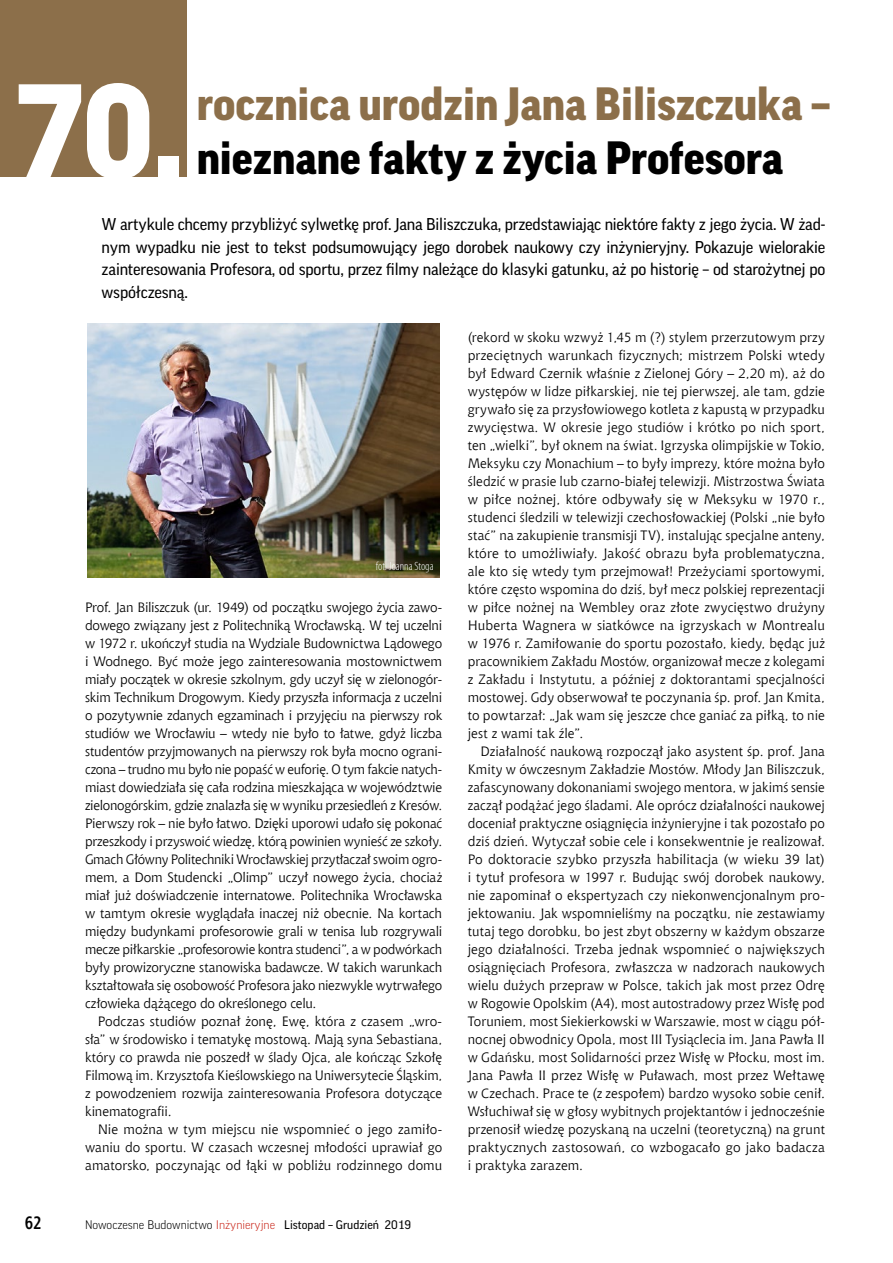
<style>
.page{position:relative;width:893px;height:1263px;background:#fff}
.page>*{position:absolute;margin:0;border:0;box-sizing:border-box;transform-origin:0 0}
.t1{font:900 129.6px "Good Pro";color:#fff}
.t2{font:900 45px "Good Pro";color:#8c6f4a}
.t3{font:900 45px "Good Pro";color:#000}
.t4{font:700 18px "Aerton Cnd EFN";color:#000}
.t5{font:16.5px/22.5px "Good Pro";letter-spacing:-.01em;color:#000;text-align:justify}
.t6{font:13.5px/18px "Chianti EU";letter-spacing:.005em;color:#000;text-align:justify}
.t7{font:300 12px "Good Pro";color:#000}
.t8{font:300 condensed 12px "Myriad Pro";color:#fff}
.s1{color:#ca291d}
.s2{font-weight:400}
</style>
<div class="page">
<div style="left:0;top:0;width:186px;height:177px;background:#8c6f4a"></div>
<img style="left:87px;top:323px;width:353px;height:254px">
<h1 class="t1" style="left:17px;top:59px;width:167px">70.</h1>
<h2 class="t2" style="left:197px;top:79px;width:636px">rocznica urodzin Jana Biliszczuka –</h2>
<h2 class="t3" style="left:197px;top:133px;width:588px">nieznane fakty z życia Profesora</h2>
<p class="t5" style="left:102px;top:213px;width:725px">W artykule chcemy przybliżyć sylwetkę prof. Jana Biliszczuka, przedstawiając niektóre fakty z jego życia. W żad&shy;nym wypadku nie jest to tekst podsumowujący jego dorobek naukowy czy inżynieryjny. Pokazuje wielorakie zainteresowania Profesora, od sportu, przez filmy należące do klasyki gatunku, aż po historię – od starożytnej po współczesną.</p>
<p class="t8" style="left:376px;top:559px;width:59px">fot. Joanna Stoga</p>
<p class="t6" style="left:85px;top:598px;width:359px">Prof. Jan Biliszczuk (ur. 1949) od początku swojego życia zawo&shy;dowego związany jest z Politechniką Wrocławską. W tej uczelni w 1972 r. ukończył studia na Wydziale Budownictwa Lądowego i Wodnego. Być może jego zainteresowania mostownictwem miały początek w okresie szkolnym, gdy uczył się w zielonogór&shy;skim Technikum Drogowym. Kiedy przyszła informacja z uczelni o pozytywnie zdanych egzaminach i przyjęciu na pierwszy rok studiów we Wrocławiu – wtedy nie było to łatwe, gdyż liczba studentów przyjmowanych na pierwszy rok była mocno ograni&shy;czona – trudno mu było nie popaść w euforię. O tym fakcie natych&shy;miast dowiedziała się cała rodzina mieszkająca w województwie zielonogórskim, gdzie znalazła się w wyniku przesiedleń z Kresów.<br>Pierwszy rok – nie było łatwo. Dzięki uporowi udało się pokonać przeszkody i przyswoić wiedzę, którą powinien wynieść ze szkoły.<br>Gmach Główny Politechniki Wrocławskiej przytłaczał swoim ogro&shy;mem, a Dom Studencki „Olimp” uczył nowego życia, chociaż miał już doświadczenie internatowe. Politechnika Wrocławska w tamtym okresie wyglądała inaczej niż obecnie. Na kortach między budynkami profesorowie grali w tenisa lub rozgrywali mecze piłkarskie „profesorowie kontra studenci”, a w podwórkach były prowizoryczne stanowiska badawcze. W takich warunkach kształtowała się osobowość Profesora jako niezwykle wytrwałego człowieka dążącego do określonego celu.</p>
<p class="t6" style="left:85px;top:1012px;width:359px;text-indent:13px">Podczas studiów poznał żonę, Ewę, która z czasem „wro&shy;sła” w środowisko i tematykę mostową. Mają syna Sebastiana, który co prawda nie poszedł w ślady Ojca, ale kończąc Szkołę Filmową im. Krzysztofa Kieślowskiego na Uniwersytecie Śląskim, z powodzeniem rozwija zainteresowania Profesora dotyczące kinematografii.</p>
<p class="t6" style="left:85px;top:1120px;width:359px;text-indent:13px">Nie można w tym miejscu nie wspomnieć o jego zamiło&shy;waniu do sportu. W czasach wczesnej młodości uprawiał go amatorsko, poczynając od łąki w pobliżu rodzinnego domu</p>
<h3 class="t4" style="left:25px;top:1212px;width:18px">62</h3>
<p class="t7" style="left:85px;top:1218px;width:328px">Nowoczesne Budownictwo <span class="s1">Inżynieryjne</span> <span class="s2">Listopad – Grudzień 2019</span></p>
<p class="t6" style="left:468px;top:328px;width:359px">(rekord w skoku wzwyż 1,45 m (?) stylem przerzutowym przy przeciętnych warunkach fizycznych; mistrzem Polski wtedy był Edward Czernik właśnie z Zielonej Góry – 2,20 m), aż do występów w lidze piłkarskiej, nie tej pierwszej, ale tam, gdzie grywało się za przysłowiowego kotleta z kapustą w przypadku zwycięstwa. W okresie jego studiów i krótko po nich sport, ten „wielki”, był oknem na świat. Igrzyska olimpijskie w Tokio, Meksyku czy Monachium – to były imprezy, które można było śledzić w prasie lub czarno-białej telewizji. Mistrzostwa Świata w piłce nożnej, które odbywały się w Meksyku w 1970 r., studenci śledzili w telewizji czechosłowackiej (Polski „nie było stać” na zakupienie transmisji TV), instalując specjalne anteny, które to umożliwiały. Jakość obrazu była problematyczna, ale kto się wtedy tym przejmował! Przeżyciami sportowymi, które często wspomina do dziś, był mecz polskiej reprezentacji w piłce nożnej na Wembley oraz złote zwycięstwo drużyny Huberta Wagnera w siatkówce na igrzyskach w Montrealu w 1976 r. Zamiłowanie do sportu pozostało, kiedy, będąc już pracownikiem Zakładu Mostów, organizował mecze z kolegami z Zakładu i Instytutu, a później z doktorantami specjalności mostowej. Gdy obserwował te poczynania śp. prof. Jan Kmita, to powtarzał: „Jak wam się jeszcze chce ganiać za piłką, to nie jest z wami tak źle”.</p>
<p class="t6" style="left:468px;top:742px;width:359px;text-indent:13px">Działalność naukową rozpoczął jako asystent śp. prof. Jana Kmity w ówczesnym Zakładzie Mostów. Młody Jan Biliszczuk, zafascynowany dokonaniami swojego mentora, w jakimś sensie zaczął podążać jego śladami. Ale oprócz działalności naukowej doceniał praktyczne osiągnięcia inżynieryjne i tak pozostało po dziś dzień. Wytyczał sobie cele i konsekwentnie je realizował.<br>Po doktoracie szybko przyszła habilitacja (w wieku 39 lat) i tytuł profesora w 1997 r. Budując swój dorobek naukowy, nie zapominał o ekspertyzach czy niekonwencjonalnym pro&shy;jektowaniu. Jak wspomnieliśmy na początku, nie zestawiamy tutaj tego dorobku, bo jest zbyt obszerny w każdym obszarze jego działalności. Trzeba jednak wspomnieć o największych osiągnięciach Profesora, zwłaszcza w nadzorach naukowych wielu dużych przepraw w Polsce, takich jak most przez Odrę w Rogowie Opolskim (A4), most autostradowy przez Wisłę pod Toruniem, most Siekierkowski w Warszawie, most w ciągu pół&shy;nocnej obwodnicy Opola, most III Tysiąclecia im. Jana Pawła II w Gdańsku, most Solidarności przez Wisłę w Płocku, most im.<br>Jana Pawła II przez Wisłę w Puławach, most przez Wełtawę w Czechach. Prace te (z zespołem) bardzo wysoko sobie cenił.<br>Wsłuchiwał się w głosy wybitnych projektantów i jednocześnie przenosił wiedzę pozyskaną na uczelni (teoretyczną) na grunt praktycznych zastosowań, co wzbogacało go jako badacza i praktyka zarazem.</p>
</div>
